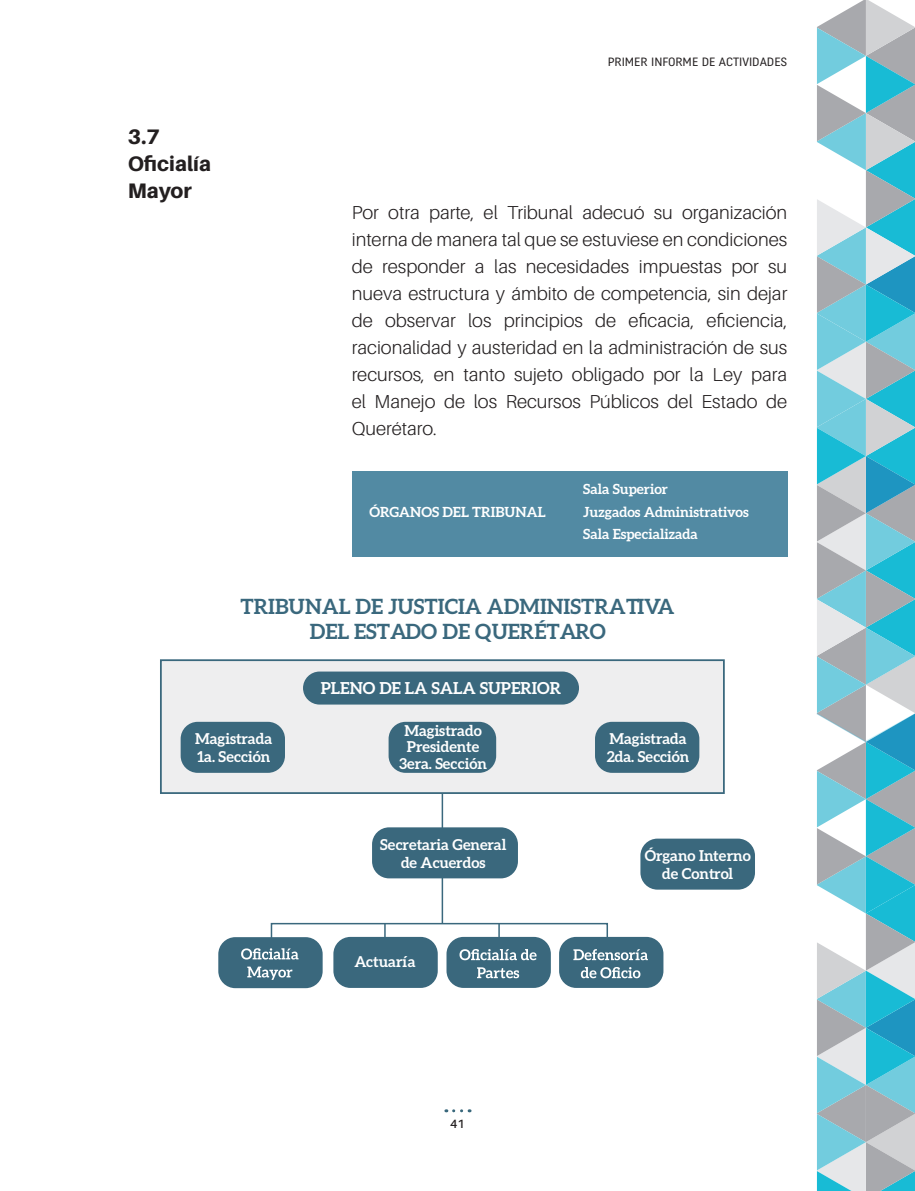
<style>
.page{position:relative;width:915px;height:1191px;background:#fff}
.page>*{position:absolute;margin:0;border:0;box-sizing:border-box;transform-origin:0 0}
.t1{font:700 21px/25.2px "Aleo";color:#3a687d;text-align:center}
.t2{font:800 21px/27px "Aileron";color:#231f20}
.t3{font:300 18.75px/27px "Aileron";color:#231f20;text-align:justify}
.t4{font:700 16.5px "Aleo";color:#fff}
.t5{font:700 15px/18px "Aleo";color:#fff;text-align:center}
.t6{font:700 13.95px/22.4px "Aleo";color:#fff}
.t7{font:12px "Fengardo Neue";color:#231f20}
.t8{font:600 12px "Aileron";color:#231f20}
</style>
<div class="page">
<svg style="left:453px;top:1109px;width:17px;height:3px"></svg>
<svg style="left:816px;top:0;width:98px;height:1191px;background:#8fc6d2"></svg>
<div style="left:160px;top:659px;width:564px;height:135px;background:#eeeeef;border:2px solid #3a687d"></div>
<hr style="left:441px;top:793px;width:2px;height:131px;background:#3a687d">
<div style="left:303px;top:671px;width:276px;height:33px;background:#3a687d;border-radius:16px"></div>
<div style="left:594px;top:722px;width:105px;height:51px;background:#3a687d;border-radius:17px"></div>
<div style="left:180px;top:722px;width:105px;height:51px;background:#3a687d;border-radius:17px"></div>
<div style="left:218px;top:937px;width:104px;height:51px;background:#3a687d;border-radius:17px"></div>
<div style="left:640px;top:838px;width:114px;height:51px;background:#3a687d;border-radius:17px"></div>
<div style="left:372px;top:827px;width:145px;height:51px;background:#3a687d;border-radius:17px"></div>
<div style="left:333px;top:937px;width:104px;height:51px;background:#3a687d;border-radius:17px"></div>
<div style="left:446px;top:937px;width:104px;height:51px;background:#3a687d;border-radius:17px"></div>
<div style="left:559px;top:937px;width:104px;height:51px;background:#3a687d;border-radius:17px"></div>
<div style="left:388px;top:722px;width:108px;height:51px;background:#3a687d;border-radius:17px"></div>
<svg style="left:241px;top:922px;width:406px;height:58px"></svg>
<div style="left:351px;top:471px;width:436px;height:85px;background:#528aa3"></div>
<p class="t2" style="left:128px;top:123px;width:85px">3.7<br>Oficialía<br>Mayor</p>
<p class="t7" style="left:607px;top:55px;width:181px">PRIMER INFORME DE ACTIVIDADES</p>
<p class="t3" style="left:351px;top:199px;width:437px">Por otra parte, el Tribunal adecuó su organización interna de manera tal que se estuviese en condiciones de responder a las necesidades impuestas por su nueva estructura y ámbito de competencia, sin dejar de observar los principios de eficacia, eficiencia, racionalidad y austeridad en la administración de sus recursos, en tanto sujeto obligado por la Ley para el Manejo de los Recursos Públicos del Estado de Querétaro.</p>
<p class="t6" style="left:369px;top:501px;width:178px">ÓRGANOS DEL TRIBUNAL</p>
<p class="t6" style="left:583px;top:479px;width:167px">Sala Superior<br>Juzgados Administrativos<br>Sala Especializada</p>
<p class="t1" style="left:240px;top:595px;width:435px">TRIBUNAL DE JUSTICIA ADMINISTRATIVA<br>DEL ESTADO DE QUERÉTARO</p>
<p class="t4" style="left:321px;top:677px;width:242px">PLENO DE LA SALA SUPERIOR</p>
<p class="t5" style="left:195px;top:730px;width:79px;text-align:left">Magistrada<br>1a. Sección</p>
<p class="t5" style="left:399px;top:722px;width:89px;line-height:16.5px">Magistrado<br>Presidente<br>3era. Sección</p>
<p class="t5" style="left:380px;top:836px;width:128px">Secretaria General de Acuerdos</p>
<p class="t5" style="left:354px;top:953px;width:63px">Actuaría</p>
<p class="t8" style="left:450px;top:1117px;width:16px">41</p>
<p class="t5" style="left:606px;top:730px;width:84px;text-align:left">Magistrada<br>2da. Sección</p>
<p class="t5" style="left:644px;top:847px;width:108px">Órgano Interno de Control</p>
</div>
